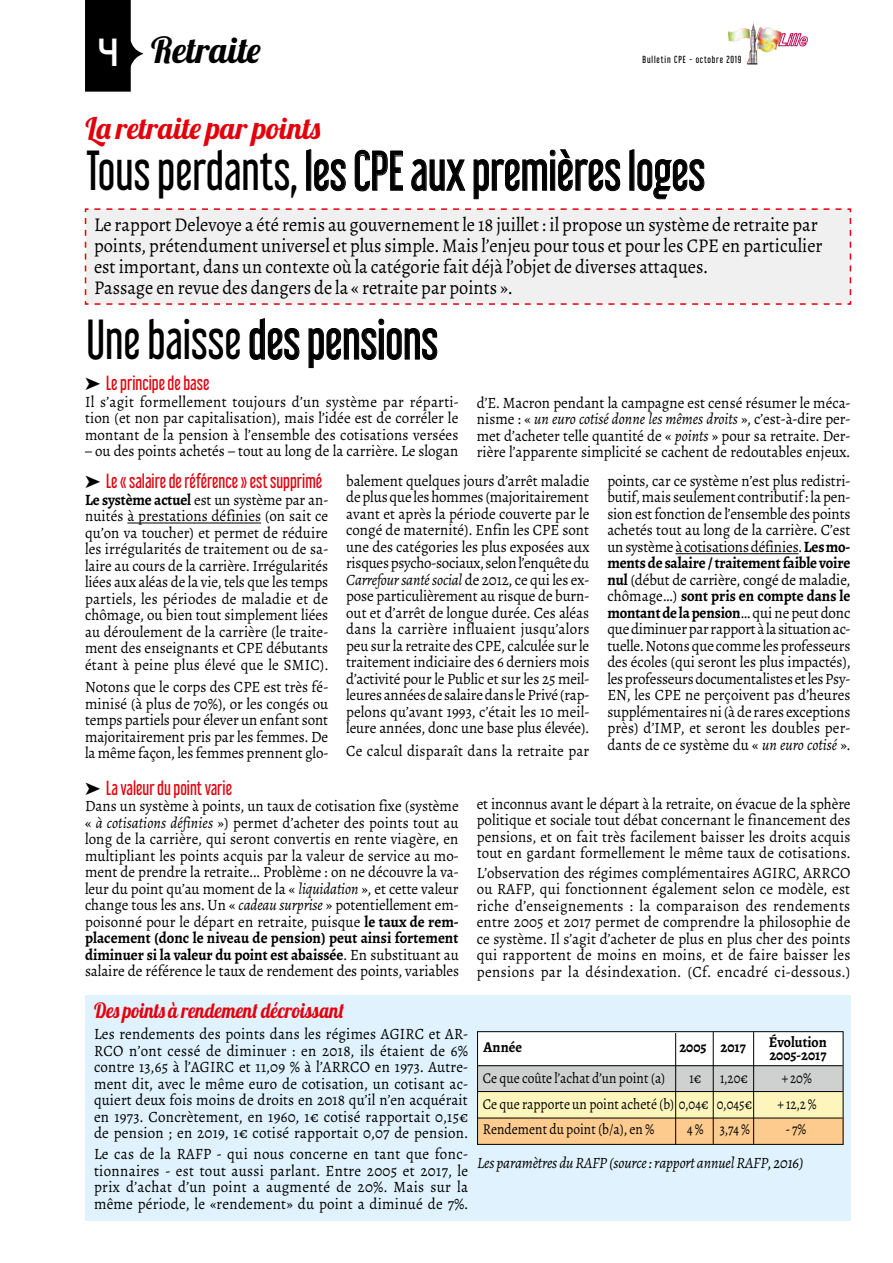
<style>
.page{position:relative;width:893px;height:1263px;background:#fff}
.page>*{position:absolute;margin:0;border:0;box-sizing:border-box;transform-origin:0 0}
.t1{font:49.5px "Libel Suit Rg";color:#000;scale:.92 1}
.t2{font:35.85px "Lobster 1.4";color:#000}
.t3{font:30px "Lobster 1.4";color:#e3000b}
.t4{font:21px "Lobster 1.4";letter-spacing:.02em;color:#e3000b;scale:.89 1}
.t5{font:19.5px/21px "Alegreya";color:#000;scale:.94 1}
.t6{font:18px "Libel Suit Rg";color:#e3000b;scale:.95 1}
.t7{font:15.75px/16.5px "Alegreya";letter-spacing:.01em;color:#000;text-align:justify;scale:.95 1}
.t8{font:italic 15.75px "Alegreya";letter-spacing:-.01em;color:#000;scale:.95 1}
.t9{font:15px "Alegreya";color:#000;scale:.9 1}
.t10{font:700 15px/12.6px "Alegreya";color:#000;scale:.95 1}
.t11{font:15px "Alegreya";color:#000;scale:.85 1}
.t12{font:9px "Libel Suit Rg";letter-spacing:.095em;color:#000}
.s1{font-family:"Lastwaerkbold";font-size:39px;color:#fff}
.s2{color:#000}
.s3{font-style:italic}
.s4{font-weight:700}
</style>
<div class="page">
<div style="left:85px;top:995px;width:765px;height:225px;background:#dff2fd"></div>
<img style="left:728px;top:22px;width:54px;height:42px">
<svg style="left:778px;top:33px;width:29px;height:13px"></svg>
<svg style="left:85px;top:0;width:58px;height:92px"></svg>
<hr style="left:127px;top:523px;width:134px;height:1px;background:#000">
<hr style="left:675px;top:553px;width:123px;height:1px;background:#000">
<div style="left:84px;top:208px;width:768px;height:97px;background:#f0f0f0"></div>
<svg style="left:306px;top:149px;width:40px;height:42px"></svg>
<svg style="left:354px;top:150px;width:49px;height:42px"></svg>
<svg style="left:411px;top:159px;width:55px;height:32px"></svg>
<svg style="left:473px;top:149px;width:147px;height:50px"></svg>
<svg style="left:629px;top:149px;width:76px;height:51px"></svg>
<svg style="left:249px;top:318px;width:51px;height:42px"></svg>
<svg style="left:308px;top:318px;width:130px;height:50px"></svg>
<div style="left:478px;top:1032px;width:365px;height:33px;background:#fff"></div>
<div style="left:477px;top:1065px;width:366px;height:27px;background:#cfd0d0"></div>
<div style="left:478px;top:1092px;width:365px;height:26px;background:#fdf5bc"></div>
<div style="left:477px;top:1118px;width:366px;height:27px;background:#fccb8d"></div>
<div style="left:477px;top:1031px;width:366px;height:114px;border:1px solid #000"></div>
<hr style="left:675px;top:1033px;width:1px;height:112px;background:#000">
<hr style="left:713px;top:1032px;width:1px;height:112px;background:#000">
<hr style="left:753px;top:1032px;width:1px;height:112px;background:#000">
<hr style="left:478px;top:1065px;width:365px;height:1px;background:#000">
<hr style="left:478px;top:1091px;width:365px;height:1px;background:#000">
<hr style="left:478px;top:1118px;width:365px;height:1px;background:#000">
<h2 class="t2" style="left:98px;top:27px;width:165px"><span class="s1">4</span> Retraite</h2>
<p class="t12" style="left:642px;top:53px;width:100px">Bulletin CPE - octobre 2019</p>
<h3 class="t3" style="left:86px;top:109px;width:236px">La retraite par points</h3>
<h1 class="t1" style="left:86px;top:130px;width:674px">Tous perdants, les CPE aux premières loges</h1>
<p class="t5" style="left:94px;top:214px;width:776px">Le rapport Delevoye a été remis au gouvernement le 18 juillet : il propose un système de retraite par points, prétendument universel et plus simple. Mais l’enjeu pour tous et pour les CPE en particulier est important, dans un contexte où la catégorie fait déjà l’objet de diverses attaques.<br>Passage en revue des dangers de la « retraite par points ».</p>
<h1 class="t1" style="left:87px;top:299px;width:384px">Une baisse des pensions</h1>
<p class="t6" style="left:85px;top:369px;width:132px"><span class="s2">➤</span> Le principe de base</p>
<p class="t7" style="left:85px;top:393px;width:395px">Il s’agit formellement toujours d’un système par réparti&shy;tion (et non par capitalisation), mais l’idée est de corréler le montant de la pension à l’ensemble des cotisations versées</p>
<p class="t7" style="left:85px;top:443px;width:395px">– ou des points achetés – tout au long de la carrière. Le slogan</p>
<p class="t7" style="left:477px;top:394px;width:395px">d’E. Macron pendant la campagne est censé résumer le méca&shy;nisme : « <span class="s3">un euro cotisé donne les mêmes droits</span> », c’est-à-dire per&shy;met d’acheter telle quantité de « <span class="s3">points</span> » pour sa retraite. Der&shy;rière l’apparente simplicité se cachent de redoutables enjeux.</p>
<p class="t6" style="left:85px;top:466px;width:251px"><span class="s2">➤</span> Le «salaire de référence» est supprimé</p>
<p class="t7" style="left:85px;top:491px;width:258px"><span class="s4">Le système actuel</span> est un système par an&shy;nuités à prestations définies (on sait ce qu’on va toucher) et permet de réduire les irrégularités de traitement ou de sa&shy;laire au cours de la carrière. Irrégularités liées aux aléas de la vie, tels que les temps partiels, les périodes de maladie et de chômage, ou bien tout simplement liées au déroulement de la carrière (le traite&shy;ment des enseignants et CPE débutants étant à peine plus élevé que le SMIC).</p>
<p class="t7" style="left:85px;top:679px;width:258px">Notons que le corps des CPE est très fé&shy;minisé (à plus de 70%), or les congés ou temps partiels pour élever un enfant sont majoritairement pris par les femmes. De la même façon, les femmes prennent glo-</p>
<p class="t7" style="left:346px;top:472px;width:258px">balement quelques jours d’arrêt maladie de plus que les hommes (majoritairement avant et après la période couverte par le congé de maternité). Enfin les CPE sont une des catégories les plus exposées aux risques psycho-sociaux, selon l’enquête du <span class="s3">Carrefour santé social</span> de 2012, ce qui les ex&shy;pose particulièrement au risque de burn&shy;out et d’arrêt de longue durée. Ces aléas dans la carrière influaient jusqu’alors peu sur la retraite des CPE, calculée sur le traitement indiciaire des 6 derniers mois d’activité pour le Public et sur les 25 meil&shy;leures années de salaire dans le Privé (rap&shy;pelons qu’avant 1993, c’était les 10 meil&shy;leure années, donc une base plus élevée).</p>
<p class="t7" style="left:346px;top:742px;width:257px">Ce calcul disparaît dans la retraite par</p>
<p class="t7" style="left:607px;top:472px;width:258px">points, car ce système n’est plus redistri&shy;butif, mais seulement contributif : la pen&shy;sion est fonction de l’ensemble des points achetés tout au long de la carrière. C’est un système à cotisations définies. <span class="s4">Les mo&shy;ments de salaire / traitement faible voire nul</span> (début de carrière, congé de maladie, chômage…) <span class="s4">sont pris en compte dans le montant de la pension</span>… qui ne peut donc que diminuer par rapport à la situation ac&shy;tuelle. Notons que comme les professeurs des écoles (qui seront les plus impactés), les professeurs documentalistes et les Psy-EN, les CPE ne perçoivent pas d’heures supplémentaires ni (à de rares exceptions près) d’IMP, et seront les doubles per&shy;dants de ce système du « <span class="s3">un euro cotisé</span> ».</p>
<p class="t6" style="left:85px;top:773px;width:156px"><span class="s2">➤</span> La valeur du point varie</p>
<p class="t7" style="left:85px;top:798px;width:395px">Dans un système à points, un taux de cotisation fixe (système « <span class="s3">à cotisations définies</span> ») permet d’acheter des points tout au long de la carrière, qui seront convertis en rente viagère, en multipliant les points acquis par la valeur de service au mo&shy;ment de prendre la retraite... Problème : on ne découvre la va&shy;leur du point qu’au moment de la « <span class="s3">liquidation</span> », et cette valeur change tous les ans. Un « <span class="s3">cadeau surprise</span> » potentiellement em&shy;poisonné pour le départ en retraite, puisque <span class="s4">le taux de rem&shy;placement (donc le niveau de pension) peut ainsi fortement diminuer si la valeur du point est abaissée</span>. En substituant au salaire de référence le taux de rendement des points, variables</p>
<p class="t7" style="left:477px;top:795px;width:395px">et inconnus avant le départ à la retraite, on évacue de la sphère politique et sociale tout débat concernant le financement des pensions, et on fait très facilement baisser les droits acquis tout en gardant formellement le même taux de cotisations.</p>
<p class="t7" style="left:477px;top:864px;width:395px">L’observation des régimes complémentaires AGIRC, ARRCO ou RAFP, qui fonctionnent également selon ce modèle, est riche d’enseignements : la comparaison des rendements entre 2005 et 2017 permet de comprendre la philosophie de ce système. Il s’agit d’acheter de plus en plus cher des points qui rapportent de moins en moins, et de faire baisser les pensions par la désindexation. (Cf. encadré ci-dessous.)</p>
<h3 class="t4" style="left:94px;top:997px;width:283px">Des points à rendement décroissant</h3>
<p class="t7" style="left:94px;top:1026px;width:395px">Les rendements des points dans les régimes AGIRC et AR-RCO n’ont cessé de diminuer : en 2018, ils étaient de 6% contre 13,65 à l’AGIRC et 11,09 % à l’ARRCO en 1973. Autre&shy;ment dit, avec le même euro de cotisation, un cotisant ac&shy;quiert deux fois moins de droits en 2018 qu’il n’en acquérait en 1973. Concrètement, en 1960, 1€ cotisé rapportait 0,15€ de pension ; en 2019, 1€ cotisé rapportait 0,07 de pension.</p>
<p class="t7" style="left:94px;top:1146px;width:395px">Le cas de la RAFP - qui nous concerne en tant que fonc&shy;tionnaires - est tout aussi parlant. Entre 2005 et 2017, le prix d’achat d’un point a augmenté de 20%. Mais sur la même période, le «rendement» du point a diminué de 7%.</p>
<p class="t8" style="left:477px;top:1153px;width:345px">Les paramètres du RAFP (source : rapport annuel RAFP, 2016)</p>
<p class="t10" style="left:769px;top:1036px;width:62px">Évolution<br>2005-2017</p>
<p class="t10" style="left:484px;top:1041px;width:42px">Année</p>
<p class="t10" style="left:679px;top:1041px;width:71px">2005 2017</p>
<p class="t9" style="left:483px;top:1069px;width:205px">Ce que coûte l’achat d’un point (a)</p>
<p class="t11" style="left:689px;top:1069px;width:70px">1€ 1,20€</p>
<p class="t11" style="left:782px;top:1069px;width:37px">+ 20%</p>
<p class="t9" style="left:483px;top:1094px;width:301px">Ce que rapporte un point acheté (b) 0,04€ 0,045€</p>
<p class="t11" style="left:778px;top:1094px;width:47px">+ 12,2 %</p>
<p class="t9" style="left:483px;top:1120px;width:192px">Rendement du point (b/a), en %</p>
<p class="t11" style="left:687px;top:1120px;width:75px">4 % 3,74 %</p>
<p class="t11" style="left:786px;top:1120px;width:25px">- 7%</p>
</div>
